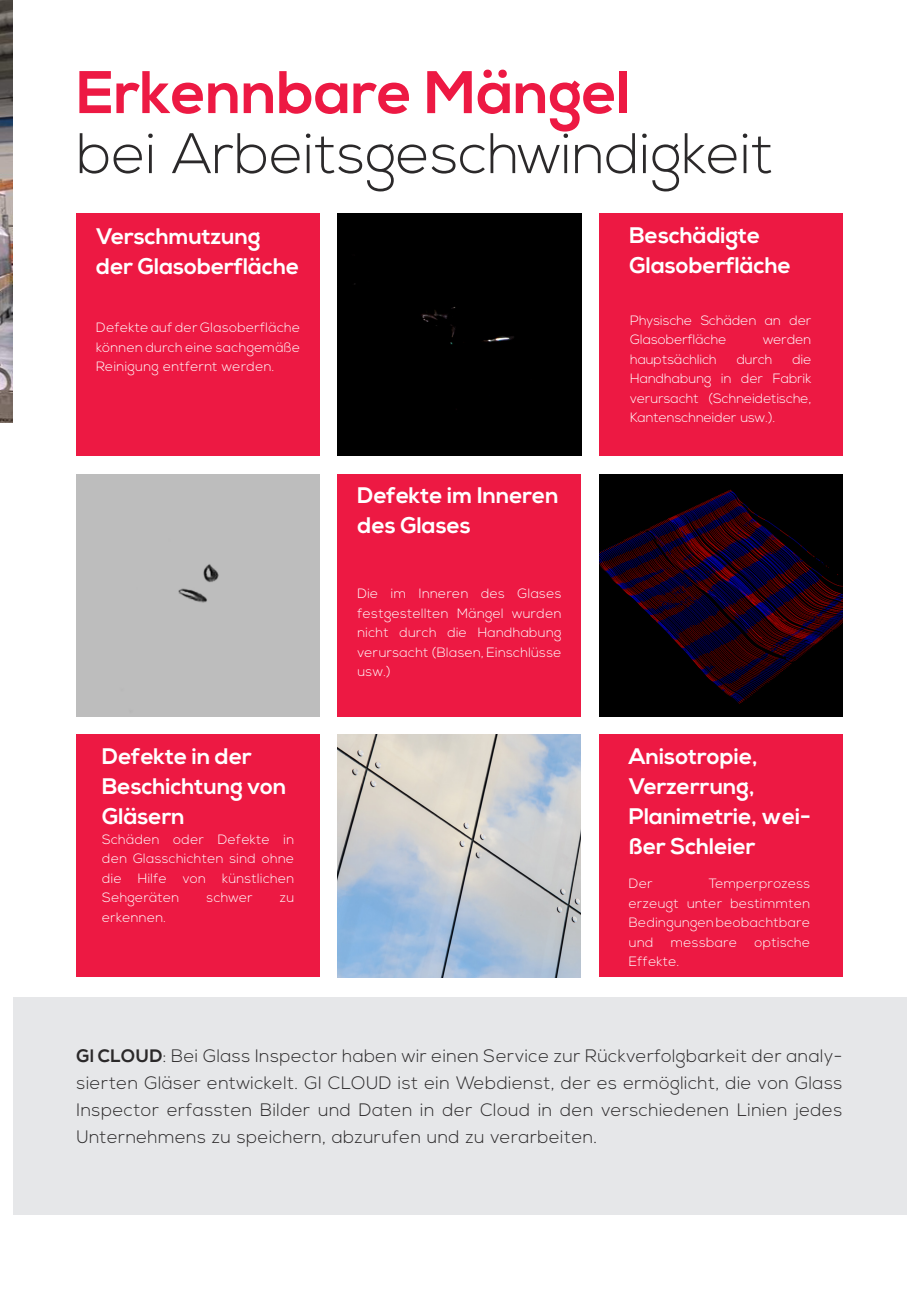
<style>
.page{position:relative;width:919px;height:1289px;background:#fff}
.page>*{position:absolute;margin:0;border:0;box-sizing:border-box;transform-origin:0 0}
.t1{font:700 60px "Nexa";color:#ed1943}
.t2{font:300 57px "Nexa";color:#2b292a}
.t3{font:700 22.5px/30px "Nexa";color:#fff}
.t4{font:300 18px/27px "Nexa";letter-spacing:.025em;color:#2b292a;text-align:justify}
.t5{font:300 13.5px/19.5px "Nexa";letter-spacing:.025em;color:#fff;text-align:justify}
.t6{font:300 13.5px/19.5px "Nexa";letter-spacing:.005em;color:#fff}
.s1{font-weight:700}
</style>
<div class="page">
<div style="left:77px;top:474px;width:242px;height:242px;background:#bdbdbd"></div>
<img style="left:599px;top:474px;width:243px;height:242px">
<div style="left:13px;top:996px;width:893px;height:218px;background:#e6e7e9"></div>
<div style="left:77px;top:213px;width:243px;height:242px;background:#ed1943"></div>
<div style="left:599px;top:213px;width:243px;height:242px;background:#ed1943"></div>
<div style="left:338px;top:474px;width:243px;height:242px;background:#ed1943"></div>
<div style="left:77px;top:734px;width:243px;height:243px;background:#ed1943"></div>
<div style="left:599px;top:734px;width:243px;height:243px;background:#ed1943"></div>
<img style="left:0;top:0;width:13px;height:423px">
<div style="left:338px;top:213px;width:243px;height:242px;background:#000"></div>
<img style="left:337px;top:734px;width:243px;height:243px">
<h1 class="t1" style="left:77px;top:58px;width:555px">Erkennbare Mängel</h1>
<h2 class="t2" style="left:77px;top:121px;width:698px">bei Arbeitsgeschwindigkeit</h2>
<h3 class="t3" style="left:96px;top:222px;width:204px">Verschmutzung der Glasoberfläche</h3>
<p class="t5" style="left:96px;top:318px;width:205px">Defekte auf der Glasoberfläche können durch eine sachgemäße Reinigung entfernt werden.</p>
<h3 class="t3" style="left:357px;top:481px;width:203px">Defekte im Inneren des Glases</h3>
<p class="t5" style="left:357px;top:584px;width:205px">Die im Inneren des Glases festgestellten Mängel wurden nicht durch die Handhabung verursacht (Blasen, Einschlüsse usw.)</p>
<h3 class="t3" style="left:629px;top:221px;width:163px">Beschädigte<br>Glasoberfläche</h3>
<p class="t6" style="left:630px;top:311px;width:183px">Physische Schäden an der<br>Glasoberfläche</p>
<p class="t5" style="left:763px;top:330px;width:50px">werden</p>
<p class="t6" style="left:630px;top:350px;width:88px">hauptsächlich</p>
<p class="t5" style="left:736px;top:350px;width:37px">durch</p>
<p class="t5" style="left:630px;top:350px;width:183px;text-indent:162px">die Handhabung in der Fabrik verursacht (Schneidetische, Kantenschneider usw.).</p>
<h3 class="t3" style="left:102px;top:742px;width:186px">Defekte in der<br>Beschichtung von<br>Gläsern</h3>
<h3 class="t3" style="left:629px;top:742px;width:183px">Anisotropie,<br>Verzerrung,<br>Planimetrie, wei&shy;ßer Schleier</h3>
<p class="t5" style="left:102px;top:830px;width:193px">Schäden oder Defekte in den Glasschichten sind ohne die Hilfe von künstlichen Sehgeräten</p>
<p class="t5" style="left:629px;top:874px;width:25px">Der</p>
<p class="t5" style="left:629px;top:874px;width:183px;text-indent:80px">Temperprozess erzeugt unter bestimmten Bedingungen beobachtbare und</p>
<p class="t5" style="left:206px;top:888px;width:48px">schwer</p>
<p class="t5" style="left:280px;top:888px;width:16px">zu</p>
<p class="t5" style="left:102px;top:908px;width:65px">erkennen.</p>
<p class="t5" style="left:670px;top:933px;width:68px">messbare</p>
<p class="t5" style="left:754px;top:933px;width:57px">optische</p>
<p class="t5" style="left:629px;top:952px;width:52px">Effekte.</p>
<p class="t4" style="left:77px;top:1042px;width:767px"><span class="s1">Gl CLOUD</span>: Bei Glass Inspector haben wir einen Service zur Rückverfolgbarkeit der analy&shy;sierten Gläser entwickelt. GI CLOUD ist ein Webdienst, der es ermöglicht, die von Glass Inspector erfassten Bilder und Daten in der Cloud in den verschiedenen Linien jedes Unternehmens zu speichern, abzurufen und zu verarbeiten.</p>
</div>
